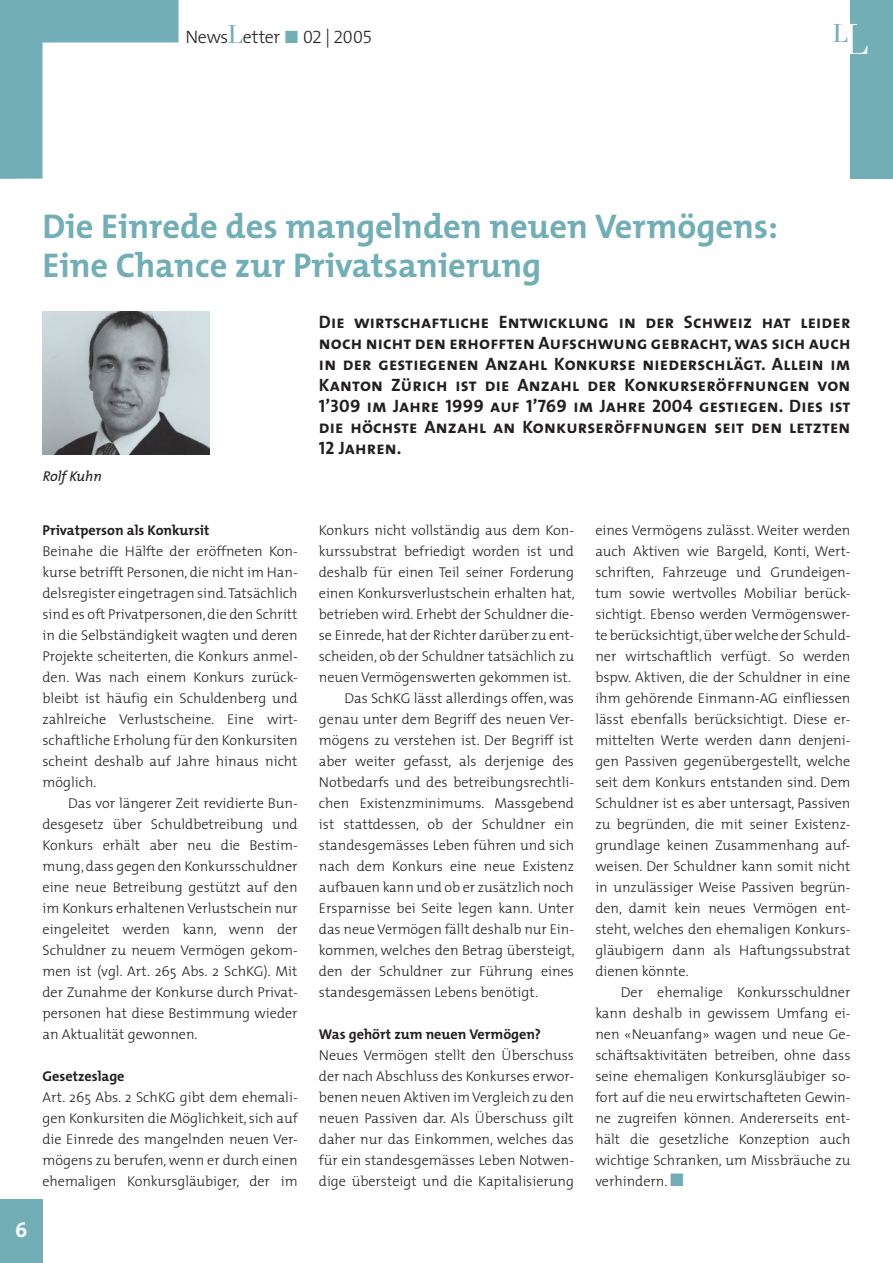
<style>
.page{position:relative;width:893px;height:1263px;background:#fff}
.page>*{position:absolute;margin:0;border:0;box-sizing:border-box;transform-origin:0 0}
.t1{font:700 34.5px/39px "The Mix";color:#72aeb6}
.t2{font:27px "Bodoni";color:#72aeb6}
.t3{font:700 21px "The Mix";color:#fff}
.t4{font:18px/21px "The Mix Bold Caps";letter-spacing:.01em;color:#231f20;text-align:justify}
.t5{font:300 18px "The Mix";letter-spacing:-.025em;color:#231f20}
.t6{font:300 14.25px/21px "The Mix";color:#231f20;text-align:justify}
.t7{font:700 14.25px "The Mix";color:#231f20}
.t8{font:italic 14.25px "The Mix";color:#231f20}
.s1{font-family:"Bodoni";font-weight:400;font-size:27px;color:#72aeb6}
.s2{font-family:"The Mix Light Expert";font-weight:400;color:#72aeb6}
.s3{font-family:"The Mix Light Expert";font-weight:400}
.s4{font-size:45px;color:#fff}
.s5{color:#72aeb6}
</style>
<div class="page">
<div style="left:0;top:1199px;width:43px;height:64px;background:#72aeb6"></div>
<svg style="left:0;top:0;width:179px;height:179px"></svg>
<div style="left:850px;top:0;width:43px;height:179px;background:#72aeb6"></div>
<img style="left:43px;top:312px;width:167px;height:142px">
<p class="t5" style="left:185px;top:22px;width:188px">News<span class="s1">L</span>etter <span class="s2">ó</span> <span class="s3">02]2005</span></p>
<h2 class="t2" style="left:833px;top:18px;width:37px">L<span class="s4">L</span></h2>
<h3 class="t3" style="left:15px;top:1213px;width:14px">6</h3>
<h1 class="t1" style="left:43px;top:206px;width:737px">Die Einrede des mangelnden neuen Vermögens:<br>Eine Chance zur Privatsanierung</h1>
<p class="t4" style="left:319px;top:311px;width:533px">Die wirtschaftliche Entwicklung in der Schweiz hat leider noch nicht den erhofften Aufschwung gebracht, was sich auch in der gestiegenen Anzahl Konkurse niederschlägt. Allein im Kanton Zürich ist die Anzahl der Konkurseröffnungen von 1’309 im Jahre 1999 auf 1’769 im Jahre 2004 gestiegen. Dies ist die höchste Anzahl an Konkurseröffnungen seit den letzten 12 Jahren.</p>
<p class="t8" style="left:43px;top:464px;width:61px">Rolf Kuhn</p>
<p class="t7" style="left:43px;top:518px;width:169px">Privatperson als Konkursit</p>
<p class="t6" style="left:43px;top:540px;width:257px">Beinahe die Hälfte der eröffneten Kon&shy;kurse betrifft Personen, die nicht im Han&shy;delsregister eingetragen sind. Tatsächlich sind es oft Privatpersonen, die den Schritt in die Selbständigkeit wagten und deren Projekte scheiterten, die Konkurs anmel&shy;den. Was nach einem Konkurs zurück&shy;bleibt ist häufig ein Schuldenberg und zahlreiche Verlustscheine. Eine wirt&shy;schaftliche Erholung für den Konkursiten scheint deshalb auf Jahre hinaus nicht möglich.</p>
<p class="t6" style="left:43px;top:792px;width:257px;text-indent:26px">Das vor längerer Zeit revidierte Bun&shy;desgesetz über Schuldbetreibung und Konkurs erhält aber neu die Bestim&shy;mung, dass gegen den Konkursschuldner eine neue Betreibung gestützt auf den im Konkurs erhaltenen Verlustschein nur eingeleitet werden kann, wenn der Schuldner zu neuem Vermögen gekom&shy;men ist (vgl. Art. 265 Abs. 2 SchKG). Mit der Zunahme der Konkurse durch Privat&shy;personen hat diese Bestimmung wieder an Aktualität gewonnen.</p>
<p class="t7" style="left:43px;top:1064px;width:84px">Gesetzeslage</p>
<p class="t6" style="left:43px;top:1086px;width:257px">Art. 265 Abs. 2 SchKG gibt dem ehemali&shy;gen Konkursiten die Möglichkeit, sich auf die Einrede des mangelnden neuen Ver&shy;mögens zu berufen, wenn er durch einen ehemaligen Konkursgläubiger, der im</p>
<p class="t6" style="left:319px;top:519px;width:257px">Konkurs nicht vollständig aus dem Kon-</p>
<p class="t6" style="left:319px;top:540px;width:257px">kurssubstrat befriedigt worden ist und</p>
<p class="t6" style="left:319px;top:561px;width:257px">deshalb für einen Teil seiner Forderung</p>
<p class="t6" style="left:319px;top:582px;width:257px">einen Konkursverlustschein erhalten hat,</p>
<p class="t6" style="left:319px;top:603px;width:257px">betrieben wird. Erhebt der Schuldner die-</p>
<p class="t6" style="left:319px;top:624px;width:257px">se Einrede, hat der Richter darüber zu ent-</p>
<p class="t6" style="left:319px;top:645px;width:257px">scheiden, ob der Schuldner tatsächlich zu</p>
<p class="t6" style="left:319px;top:666px;width:254px">neuen Vermögenswerten gekommen ist.</p>
<p class="t6" style="left:344px;top:687px;width:231px">Das SchKG lässt allerdings offen, was</p>
<p class="t6" style="left:319px;top:708px;width:257px">genau unter dem Begriff des neuen Ver-</p>
<p class="t6" style="left:319px;top:729px;width:256px">mögens zu verstehen ist. Der Begriff ist</p>
<p class="t6" style="left:319px;top:750px;width:257px">aber weiter gefasst, als derjenige des</p>
<p class="t6" style="left:319px;top:771px;width:257px">Notbedarfs und des betreibungsrechtli-</p>
<p class="t6" style="left:319px;top:792px;width:257px">chen Existenzminimums. Massgebend</p>
<p class="t6" style="left:319px;top:813px;width:257px">ist stattdessen, ob der Schuldner ein</p>
<p class="t6" style="left:319px;top:834px;width:257px">standesgemässes Leben führen und sich</p>
<p class="t6" style="left:319px;top:855px;width:257px">nach dem Konkurs eine neue Existenz</p>
<p class="t6" style="left:319px;top:876px;width:257px">aufbauen kann und ob er zusätzlich noch</p>
<p class="t6" style="left:319px;top:897px;width:257px">Ersparnisse bei Seite legen kann. Unter</p>
<p class="t6" style="left:319px;top:918px;width:257px">das neue Vermögen fällt deshalb nur Ein-</p>
<p class="t6" style="left:319px;top:939px;width:257px">kommen, welches den Betrag übersteigt,</p>
<p class="t6" style="left:319px;top:960px;width:257px">den der Schuldner zur Führung eines</p>
<p class="t6" style="left:319px;top:981px;width:221px">standesgemässen Lebens benötigt.</p>
<p class="t7" style="left:319px;top:1022px;width:224px">Was gehört zum neuen Vermögen?</p>
<p class="t6" style="left:319px;top:1044px;width:257px">Neues Vermögen stellt den Überschuss der nach Abschluss des Konkurses erwor&shy;benen neuen Aktiven im Vergleich zu den neuen Passiven dar. Als Überschuss gilt daher nur das Einkommen, welches das für ein standesgemässes Leben Notwen&shy;dige übersteigt und die Kapitalisierung</p>
<p class="t6" style="left:595px;top:519px;width:257px">eines Vermögens zulässt. Weiter werden auch Aktiven wie Bargeld, Konti, Wert&shy;schriften, Fahrzeuge und Grundeigen&shy;tum sowie wertvolles Mobiliar berück&shy;sichtigt. Ebenso werden Vermögenswer&shy;te berücksichtigt, über welche der Schuld&shy;ner wirtschaftlich verfügt. So werden bspw. Aktiven, die der Schuldner in eine ihm gehörende Einmann-AG einfliessen lässt ebenfalls berücksichtigt. Diese er&shy;mittelten Werte werden dann denjeni&shy;gen Passiven gegenübergestellt, welche seit dem Konkurs entstanden sind. Dem Schuldner ist es aber untersagt, Passiven zu begründen, die mit seiner Existenz&shy;grundlage keinen Zusammenhang auf&shy;weisen. Der Schuldner kann somit nicht in unzulässiger Weise Passiven begrün&shy;den, damit kein neues Vermögen ent&shy;steht, welches den ehemaligen Konkurs&shy;gläubigern dann als Haftungssubstrat dienen könnte.</p>
<p class="t6" style="left:595px;top:981px;width:257px;text-indent:26px">Der ehemalige Konkursschuldner kann deshalb in gewissem Umfang ei&shy;nen «Neuanfang» wagen und neue Ge&shy;schäftsaktivitäten betreiben, ohne dass seine ehemaligen Konkursgläubiger so&shy;fort auf die neu erwirtschafteten Gewin&shy;ne zugreifen können. Andererseits ent&shy;hält die gesetzliche Konzeption auch wichtige Schranken, um Missbräuche zu verhindern. <span class="s5">■</span></p>
</div>
